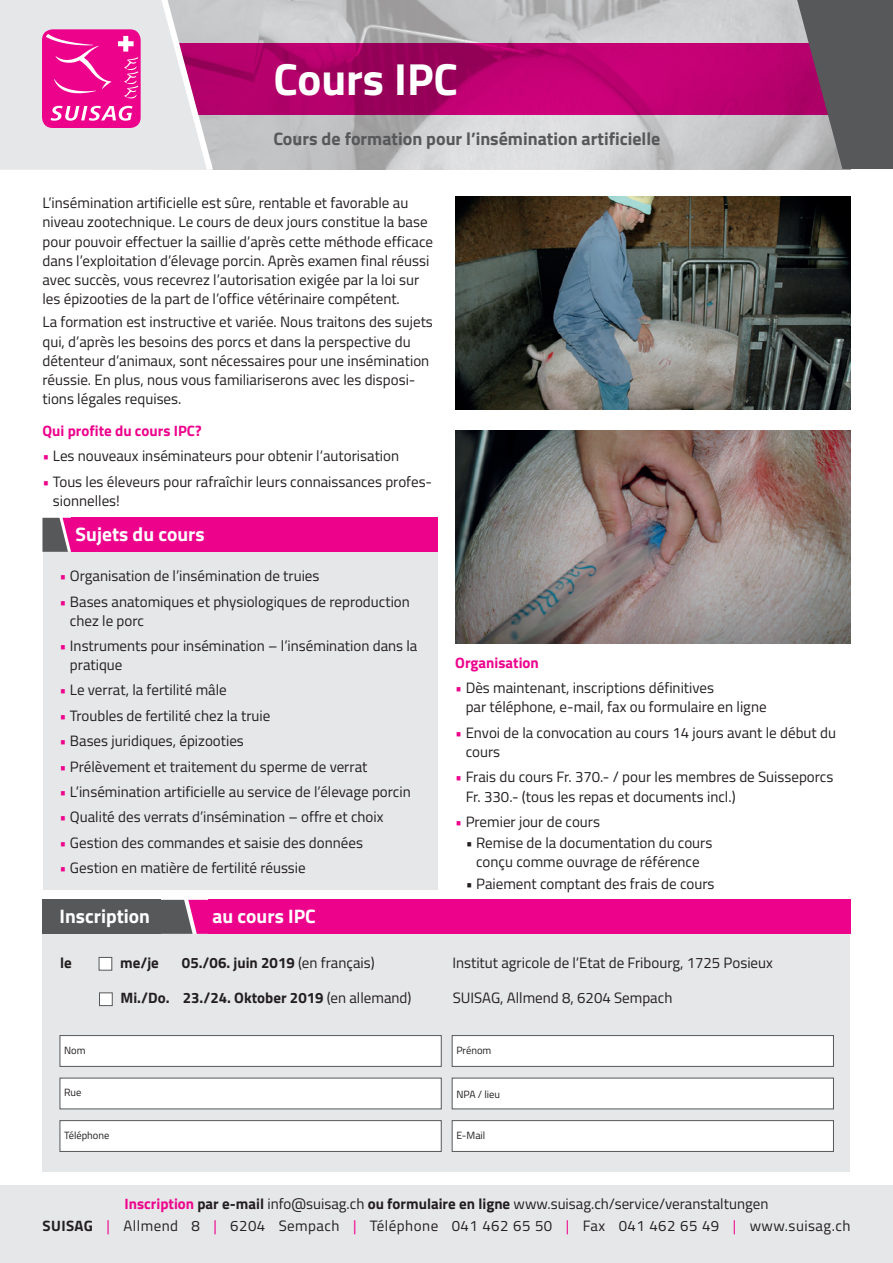
<style>
.page{position:relative;width:893px;height:1263px;background:#fff}
.page>*{position:absolute;margin:0;border:0;box-sizing:border-box;transform-origin:0 0}
.t1{font:700 45px "Titillium Web";color:#fff}
.SUISAG___Ueberschrif{font:700 19.5px "Titillium Web";color:#fff}
.t2{font:700 18px "Titillium Web";color:#57585a}
.SUISAG___Fliesstext{font:15px/19.2px "Titillium Web";color:#231f20}
.SUISAG___Aufzaehlung{font:15px/19px "Titillium Web";color:#231f20}
.SUISAG___Fliesstext-2{font:15px/22.2px "Titillium Web";letter-spacing:.03em;color:#231f20;text-align:center}
.SUISAG___Fliesstext-3{font:700 15px "Titillium Web";color:#231f20}
.SUISAG___Fliesstext-4{font:700 15px "Titillium Web";color:#ed028c}
.SUISAG___Formular{font:10.5px "Titillium Web";color:#231f20}
.s1{color:#ed028c}
.s2{font-weight:400}
.s3{font-weight:700;color:#ed028c}
.s4{font-weight:700}
</style>
<div class="page">
<img style="left:213px;top:0;width:577px;height:169px">
<svg style="left:213px;top:43px;width:577px;height:71px"></svg>
<svg style="left:790px;top:0;width:103px;height:169px"></svg>
<svg style="left:0;top:0;width:213px;height:170px"></svg>
<div style="left:0;top:1185px;width:893px;height:78px;background:#e6e7e9"></div>
<img style="left:455px;top:197px;width:395px;height:212px">
<div style="left:43px;top:551px;width:394px;height:339px;background:#e6e7e9"></div>
<div style="left:43px;top:934px;width:807px;height:237px;background:#e6e7e9"></div>
<div style="left:60px;top:1035px;width:381px;height:31px;background:#fff;border:1px solid #57585a"></div>
<div style="left:60px;top:1078px;width:381px;height:31px;background:#fff"></div>
<div style="left:60px;top:1120px;width:381px;height:31px;background:#fff;border:1px solid #57585a"></div>
<div style="left:452px;top:1120px;width:382px;height:31px;background:#fff;border:1px solid #57585a"></div>
<div style="left:452px;top:1035px;width:382px;height:31px;background:#fff;border:1px solid #57585a"></div>
<div style="left:452px;top:1078px;width:382px;height:31px;background:#fff"></div>
<svg style="left:161px;top:900px;width:47px;height:34px"></svg>
<div style="left:208px;top:900px;width:642px;height:34px;background:#ed028c"></div>
<div style="left:99px;top:957px;width:13px;height:13px;background:#fff;border:1px solid #57585a"></div>
<img style="left:455px;top:431px;width:395px;height:212px">
<div style="left:43px;top:900px;width:118px;height:34px;background:#57585a"></div>
<svg style="left:42px;top:518px;width:29px;height:34px"></svg>
<div style="left:71px;top:518px;width:366px;height:34px;background:#ed028c"></div>
<div style="left:99px;top:993px;width:13px;height:13px;background:#fff;border:1px solid #57585a"></div>
<h1 class="t1" style="left:273px;top:45px;width:186px">Cours IPC</h1>
<p class="t2" style="left:273px;top:125px;width:389px">Cours de formation pour l’insémination artificielle</p>
<p class="SUISAG___Fliesstext" style="left:43px;top:193px;width:392px">L’insémination artificielle est sûre, rentable et favorable au niveau zootechnique. Le cours de deux jours constitue la base pour pouvoir effectuer la saillie d’après cette méthode efficace dans l’exploitation d’élevage porcin. Après examen final réussi avec succès, vous recevrez l’autorisation exigée par la loi sur les épizooties de la part de l’office vétérinaire compétent.</p>
<p class="SUISAG___Fliesstext" style="left:43px;top:312px;width:392px">La formation est instructive et variée. Nous traitons des sujets qui, d’après les besoins des porcs et dans la perspective du détenteur d’animaux, sont nécessaires pour une insémination réussie. En plus, nous vous familiariserons avec les disposi&shy;tions légales requises.</p>
<p class="SUISAG___Fliesstext-4" style="left:43px;top:419px;width:161px">Qui profite du cours IPC?</p>
<p class="SUISAG___Fliesstext" style="left:43px;top:446px;width:358px"><span class="s1">•</span> Les nouveaux inséminateurs pour obtenir l‘autorisation</p>
<p class="SUISAG___Fliesstext" style="left:53px;top:471px;width:381px;text-indent:-10px"><span class="s1">•</span> Tous les éleveurs pour rafraîchir leurs connaissances profes&shy;sionnelles!</p>
<p class="SUISAG___Ueberschrif" style="left:76px;top:520px;width:130px">Sujets du cours</p>
<p class="SUISAG___Aufzaehlung" style="left:60px;top:566px;width:261px"><span class="s1">•</span> Organisation de l’insémination de truies</p>
<p class="SUISAG___Aufzaehlung" style="left:70px;top:591px;width:342px;text-indent:-10px"><span class="s1">•</span> Bases anatomiques et physiologiques de reproduction chez le porc</p>
<p class="SUISAG___Aufzaehlung" style="left:70px;top:635px;width:349px;text-indent:-10px"><span class="s1">•</span> Instruments pour insémination – l’insémination dans la pratique</p>
<p class="SUISAG___Aufzaehlung" style="left:60px;top:680px;width:169px"><span class="s1">•</span> Le verrat, la fertilité mâle</p>
<p class="SUISAG___Aufzaehlung" style="left:60px;top:705px;width:212px"><span class="s1">•</span> Troubles de fertilité chez la truie</p>
<p class="SUISAG___Aufzaehlung" style="left:60px;top:731px;width:186px"><span class="s1">•</span> Bases juridiques, épizooties</p>
<p class="SUISAG___Aufzaehlung" style="left:60px;top:756px;width:309px"><span class="s1">•</span> Prélèvement et traitement du sperme de verrat</p>
<p class="SUISAG___Aufzaehlung" style="left:60px;top:781px;width:353px"><span class="s1">•</span> L’insémination artificielle au service de l’élevage porcin</p>
<p class="SUISAG___Aufzaehlung" style="left:60px;top:807px;width:326px"><span class="s1">•</span> Qualité des verrats d’insémination – offre et choix</p>
<p class="SUISAG___Aufzaehlung" style="left:60px;top:832px;width:305px"><span class="s1">•</span> Gestion des commandes et saisie des données</p>
<p class="SUISAG___Aufzaehlung" style="left:60px;top:858px;width:248px"><span class="s1">•</span> Gestion en matière de fertilité réussie</p>
<p class="SUISAG___Ueberschrif" style="left:60px;top:902px;width:92px">Inscription</p>
<p class="SUISAG___Ueberschrif" style="left:213px;top:902px;width:105px">au cours IPC</p>
<p class="SUISAG___Fliesstext-4" style="left:455px;top:651px;width:85px">Organisation</p>
<p class="SUISAG___Fliesstext" style="left:466px;top:677px;width:302px;text-indent:-10px"><span class="s1">•</span> Dès maintenant, inscriptions définitives<br>par téléphone, e-mail, fax ou formulaire en ligne</p>
<p class="SUISAG___Fliesstext" style="left:466px;top:722px;width:372px;text-indent:-10px"><span class="s1">•</span> Envoi de la convocation au cours 14 jours avant le début du cours</p>
<p class="SUISAG___Fliesstext" style="left:466px;top:767px;width:369px;text-indent:-10px"><span class="s1">•</span> Frais du cours Fr. 370.- / pour les membres de Suisseporcs<br>Fr. 330.- (tous les repas et documents incl.)</p>
<p class="SUISAG___Fliesstext" style="left:455px;top:811px;width:146px"><span class="s1">•</span> Premier jour de cours</p>
<p class="SUISAG___Fliesstext" style="left:466px;top:833px;width:248px;text-align:center">• Remise de la documentation du cours conçu comme ouvrage de référence</p>
<p class="SUISAG___Fliesstext" style="left:466px;top:873px;width:250px">• Paiement comptant des frais de cours</p>
<p class="SUISAG___Fliesstext-3" style="left:60px;top:951px;width:13px">le</p>
<p class="SUISAG___Fliesstext-3" style="left:120px;top:951px;width:40px">me/je</p>
<p class="SUISAG___Fliesstext-3" style="left:182px;top:951px;width:194px">05./06. juin 2019 <span class="s2">(en français)</span></p>
<p class="SUISAG___Fliesstext" style="left:452px;top:952px;width:322px">Institut agricole de l‘Etat de Fribourg, 1725 Posieux</p>
<p class="SUISAG___Fliesstext-3" style="left:121px;top:986px;width:292px">Mi./Do. 23./24. Oktober 2019 <span class="s2">(en allemand)</span></p>
<p class="SUISAG___Fliesstext" style="left:453px;top:988px;width:221px">SUISAG, Allmend 8, 6204 Sempach</p>
<p class="SUISAG___Formular" style="left:456px;top:1042px;width:37px">Prénom</p>
<p class="SUISAG___Formular" style="left:456px;top:1086px;width:45px">NPA / lieu</p>
<p class="SUISAG___Formular" style="left:64px;top:1042px;width:23px">Nom</p>
<p class="SUISAG___Formular" style="left:64px;top:1085px;width:19px">Rue</p>
<p class="SUISAG___Formular" style="left:64px;top:1127px;width:47px">Téléphone</p>
<p class="SUISAG___Formular" style="left:456px;top:1127px;width:30px">E-Mail</p>
<p class="SUISAG___Fliesstext-2" style="left:43px;top:1192px;width:809px"><span class="s3">Inscription</span> <span class="s4">par e-mail</span> info@suisag.ch <span class="s4">ou formulaire en ligne</span> www.suisag.ch/service/veranstaltungen<br><span class="s4">SUISAG</span> <span class="s1">|</span> Allmend 8 <span class="s1">|</span> 6204 Sempach <span class="s1">|</span> Téléphone 041 462 65 50 <span class="s1">|</span> Fax 041 462 65 49 <span class="s1">|</span> www.suisag.ch</p>
</div>
